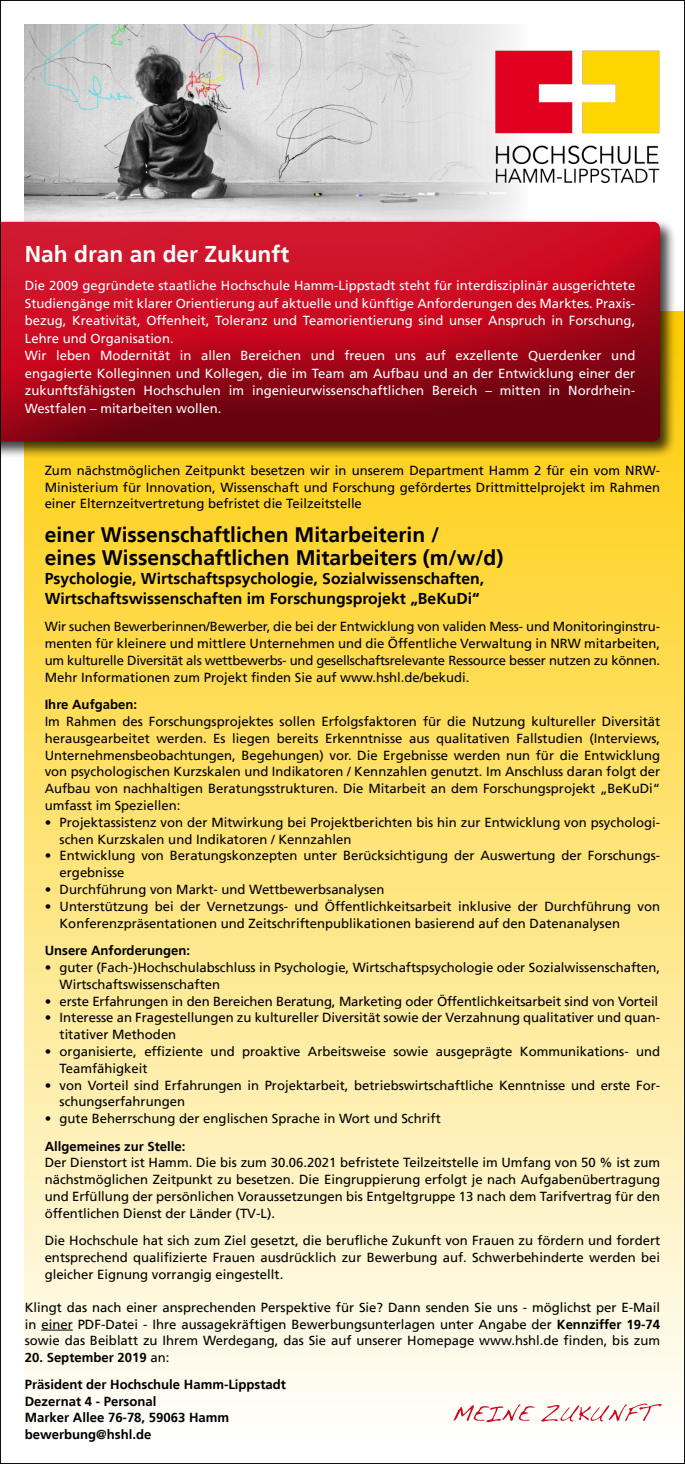
<style>
.page{position:relative;width:685px;height:1464px;background:#fff}
.page>*{position:absolute;margin:0;border:0;box-sizing:border-box;transform-origin:0 0}
.t1{font:700 22.75px "Frutiger LT";color:#fff}
.t2{font:700 21px/22.9px "Frutiger LT";color:#000}
.t3{font:700 15.75px/19.4px "Frutiger LT";color:#000}
.t4{font:13.12px/16.8px "Frutiger LT";color:#000}
.t5{font:13.12px/17.5px "Frutiger LT";color:#fff}
.t6{font:700 13.12px/16.6px "Frutiger LT";color:#000}
.s1{font-weight:700}
.s2{font-weight:400}
</style>
<div class="page">
<div style="left:25px;top:312px;width:660px;height:1127px;background:linear-gradient(to bottom,#fecc00,#fefefd)"></div>
<img style="left:25px;top:24px;width:286px;height:195px">
<svg style="left:311px;top:24px;width:220px;height:195px;background:#dcdcdc"></svg>
<div style="left:0;top:219px;width:677px;height:239px;background:#000;opacity:.75"></div>
<div style="left:0;top:219px;width:661px;height:171px;background:#fff;opacity:.1"></div>
<div style="left:0;top:226px;width:661px;height:216px;background:#000;opacity:.5"></div>
<hr style="left:41px;top:1329px;width:32px;height:1px;background:#000">
<svg style="left:453px;top:1403px;width:208px;height:19px"></svg>
<img style="left:494px;top:51px;width:166px;height:133px">
<h1 class="t1" style="left:25px;top:241px;width:266px">Nah dran an der Zukunft</h1>
<p class="t5" style="left:25px;top:277px;width:612px">Die 2009 gegründete staatliche Hochschule Hamm-Lippstadt steht für interdisziplinär ausgerichtete Studiengänge mit klarer Orientierung auf aktuelle und künftige Anforderungen des Marktes. Praxis&shy;bezug, Kreativität, Offenheit, Toleranz und Teamorientierung sind unser Anspruch in Forschung, Lehre und Organisation.<br>Wir leben Modernität in allen Bereichen und freuen uns auf exzellente Querdenker und engagierte Kolleginnen und Kollegen, die im Team am Aufbau und an der Entwicklung einer der zukunftsfähigsten Hochschulen im ingenieurwissenschaftlichen Bereich – mitten in Nordrhein-Westfalen – mitarbeiten wollen.</p>
<p class="t4" style="left:45px;top:462px;width:617px;text-align:justify">Zum nächstmöglichen Zeitpunkt besetzen wir in unserem Department Hamm 2 für ein vom NRW-Ministerium für Innovation, Wissenschaft und Forschung gefördertes Drittmittelprojekt im Rahmen einer Elternzeitvertretung befristet die Teilzeitstelle</p>
<h2 class="t2" style="left:45px;top:523px;width:460px">einer Wissenschaftlichen Mitarbeiterin /<br>eines Wissenschaftlichen Mitarbeiters (m/w/d)</h2>
<p class="t3" style="left:45px;top:569px;width:441px">Psychologie, Wirtschaftspsychologie, Sozialwissenschaften,<br>Wirtschaftswissenschaften im Forschungsprojekt „BeKuDi“</p>
<p class="t4" style="left:45px;top:618px;width:617px;text-align:justify">Wir suchen Bewerberinnen/Bewerber, die bei der Entwicklung von validen Mess- und Monitoringinstru&shy;menten für kleinere und mittlere Unternehmen und die Öffentliche Verwaltung in NRW mitarbeiten, um kulturelle Diversität als wettbewerbs- und gesellschaftsrelevante Ressource besser nutzen zu können.<br>Mehr Informationen zum Projekt finden Sie auf www.hshl.de/bekudi.</p>
<p class="t6" style="left:45px;top:696px;width:94px">Ihre Aufgaben:</p>
<p class="t4" style="left:45px;top:713px;width:617px;text-align:justify">Im Rahmen des Forschungsprojektes sollen Erfolgsfaktoren für die Nutzung kultureller Diversität herausgearbeitet werden. Es liegen bereits Erkenntnisse aus qualitativen Fallstudien (Interviews, Unternehmensbeobachtungen, Begehungen) vor. Die Ergebnisse werden nun für die Entwicklung von psychologischen Kurzskalen und Indikatoren / Kennzahlen genutzt. Im Anschluss daran folgt der Aufbau von nachhaltigen Beratungsstrukturen. Die Mitarbeit an dem Forschungsprojekt „BeKuDi“ umfasst im Speziellen:</p>
<p class="t4" style="left:60px;top:814px;width:602px;text-indent:-15px">• Projektassistenz von der Mitwirkung bei Projektberichten bis hin zur Entwicklung von psychologi&shy;schen Kurzskalen und Indikatoren / Kennzahlen</p>
<p class="t4" style="left:60px;top:847px;width:602px;text-indent:-15px">• Entwicklung von Beratungskonzepten unter Berücksichtigung der Auswertung der Forschungs&shy;ergebnisse</p>
<p class="t4" style="left:45px;top:881px;width:341px">• Durchführung von Markt- und Wettbewerbsanalysen</p>
<p class="t4" style="left:60px;top:898px;width:602px;text-indent:-15px">• Unterstützung bei der Vernetzungs- und Öffentlichkeitsarbeit inklusive der Durchführung von<br>Konferenzpräsentationen und Zeitschriftenpublikationen basierend auf den Datenanalysen</p>
<p class="t6" style="left:45px;top:942px;width:147px">Unsere Anforderungen:</p>
<p class="t4" style="left:60px;top:959px;width:602px;text-indent:-15px">• guter (Fach-)Hochschulabschluss in Psychologie, Wirtschaftspsychologie oder Sozialwissenschaften,<br>Wirtschaftswissenschaften</p>
<p class="t4" style="left:45px;top:992px;width:615px">• erste Erfahrungen in den Bereichen Beratung, Marketing oder Öffentlichkeitsarbeit sind von Vorteil</p>
<p class="t4" style="left:60px;top:1009px;width:602px;text-indent:-15px">• Interesse an Fragestellungen zu kultureller Diversität sowie der Verzahnung qualitativer und quan&shy;titativer Methoden</p>
<p class="t4" style="left:60px;top:1043px;width:602px;text-indent:-15px">• organisierte, effiziente und proaktive Arbeitsweise sowie ausgeprägte Kommunikations- und<br>Teamfähigkeit</p>
<p class="t4" style="left:60px;top:1076px;width:602px;text-indent:-15px">• von Vorteil sind Erfahrungen in Projektarbeit, betriebswirtschaftliche Kenntnisse und erste For&shy;schungserfahrungen</p>
<p class="t4" style="left:45px;top:1110px;width:397px">• gute Beherrschung der englischen Sprache in Wort und Schrift</p>
<p class="t6" style="left:45px;top:1137px;width:142px">Allgemeines zur Stelle:</p>
<p class="t4" style="left:45px;top:1154px;width:617px;text-align:justify">Der Dienstort ist Hamm. Die bis zum 30.06.2021 befristete Teilzeitstelle im Umfang von 50 % ist zum nächstmöglichen Zeitpunkt zu besetzen. Die Eingruppierung erfolgt je nach Aufgabenübertragung und Erfüllung der persönlichen Voraussetzungen bis Entgeltgruppe 13 nach dem Tarifvertrag für den öffentlichen Dienst der Länder (TV-L).</p>
<p class="t4" style="left:45px;top:1232px;width:617px;text-align:justify">Die Hochschule hat sich zum Ziel gesetzt, die berufliche Zukunft von Frauen zu fördern und fordert entsprechend qualifizierte Frauen ausdrücklich zur Bewerbung auf. Schwerbehinderte werden bei gleicher Eignung vorrangig eingestellt.</p>
<p class="t4" style="left:25px;top:1299px;width:637px;text-align:justify">Klingt das nach einer ansprechenden Perspektive für Sie? Dann senden Sie uns - möglichst per E-Mail in einer PDF-Datei - Ihre aussagekräftigen Bewerbungsunterlagen unter Angabe der <span class="s1">Kennziffer 19-74 </span>sowie das Beiblatt zu Ihrem Werdegang, das Sie auf unserer Homepage www.hshl.de finden, bis zum</p>
<p class="t6" style="left:25px;top:1343px;width:263px;line-height:27.1px">20. September 2019 <span class="s2">an:<br></span>Präsident der Hochschule Hamm-Lippstadt</p>
<p class="t6" style="left:25px;top:1392px;width:206px">Dezernat 4 - Personal<br>Marker Allee 76-78, 59063 Hamm bewerbung@hshl.de</p>
</div>
